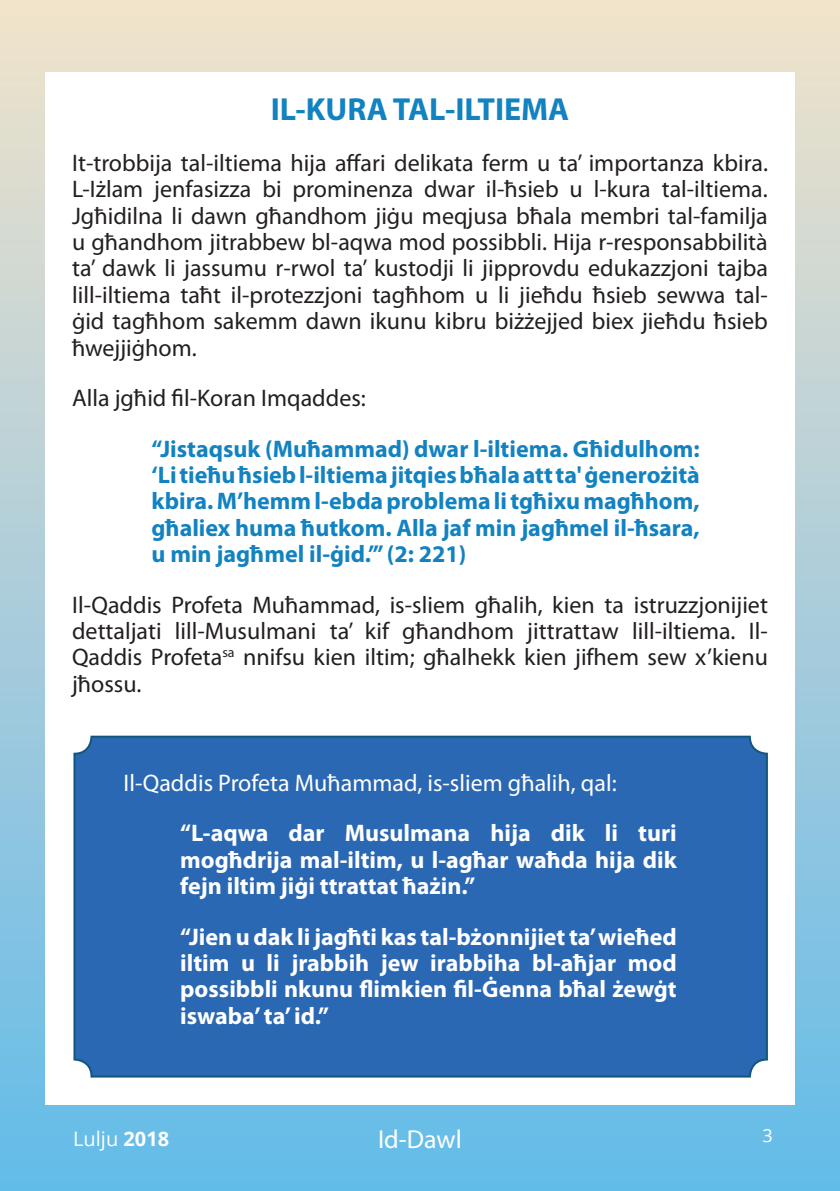
<style>
.page{position:relative;width:840px;height:1191px;background:#fff}
.page>*{position:absolute;margin:0;border:0;box-sizing:border-box;transform-origin:0 0}
.t1{font:700 32px "Myriad Pro";color:#1282c1}
.t2{font:26px "Myriad Pro";color:#fff}
.t3{font:24px/26.4px "Myriad Pro";color:#231f20;text-align:justify}
.t4{font:700 24px/26.4px "Myriad Pro";color:#fff;text-align:justify}
.t5{font:700 24px/26.4px "Myriad Pro";color:#1282c1;text-align:justify}
.t6{font:24px "Myriad Pro";color:#fff}
.t7{font:20px "Open Sans";color:#fff}
.t8{font:18px "Open Sans";color:#fff}
.s1{font-weight:700}
</style>
<div class="page">
<img style="left:0;top:0;width:839px;height:1191px">
<div style="left:45px;top:72px;width:749px;height:1032px;background:#fff"></div>
<div style="left:74px;top:736px;width:692px;height:340px;background:#2b68b3;border-radius:17px"></div>
<div style="left:73px;top:735px;width:694px;height:342px;border:2px solid #11567b;border-radius:17px"></div>
<h1 class="t1" style="left:270px;top:89px;width:300px">IL-KURA TAL-ILTIEMA</h1>
<p class="t3" style="left:72px;top:149px;width:697px">It-trobbija tal-iltiema hija affari delikata ferm u ta’ importanza kbira.<br>L-Iżlam jenfasizza bi prominenza dwar il-ħsieb u l-kura tal-iltiema.<br>Jgħidilna li dawn għandhom jiġu meqjusa bħala membri tal-familja u għandhom jitrabbew bl-aqwa mod possibbli. Hija r-responsabbilità ta’ dawk li jassumu r-rwol ta’ kustodji li jipprovdu edukazzjoni tajba lill-iltiema taħt il-protezzjoni tagħhom u li jieħdu ħsieb sewwa tal&shy;ġid tagħhom sakemm dawn ikunu kibru biżżejjed biex jieħdu ħsieb ħwejjiġhom.</p>
<p class="t3" style="left:72px;top:384px;width:295px">Alla jgħid fil-Koran Imqaddes:</p>
<p class="t5" style="left:151px;top:434px;width:549px">“Jistaqsuk (Muħammad) dwar l-iltiema. Għidulhom: ‘Li tieħu ħsieb l-iltiema jitqies bħala att ta' ġenerożità kbira. M’hemm l-ebda problema li tgħixu magħhom, għaliex huma ħutkom. Alla jaf min jagħmel il-ħsara, u min jagħmel il-ġid.’” (2: 221)</p>
<p class="t3" style="left:72px;top:591px;width:697px">Il-Qaddis Profeta Muħammad, is-sliem għalih, kien ta istruzzjonijiet dettaljati lill-Musulmani ta’ kif għandhom jittrattaw lill-iltiema. Il-Qaddis Profeta<sup>sa</sup> nnifsu kien iltim; għalhekk kien jifhem sew x’kienu jħossu.</p>
<p class="t6" style="left:123px;top:768px;width:494px">Il-Qaddis Profeta Muħammad, is-sliem għalih, qal:</p>
<p class="t4" style="left:180px;top:819px;width:498px">“L-aqwa dar Musulmana hija dik li turi mogħdrija mal-iltim, u l-agħar waħda hija dik fejn iltim jiġi ttrattat ħażin.”</p>
<p class="t4" style="left:180px;top:922px;width:498px">“Jien u dak li jagħti kas tal-bżonnijiet ta’ wieħed iltim u li jrabbih jew irabbiha bl-aħjar mod possibbli nkunu flimkien fil-Ġenna bħal żewġt iswaba’ ta’ id.”</p>
<p class="t7" style="left:73px;top:1125px;width:97px">Lulju <span class="s1">2018</span></p>
<p class="t2" style="left:378px;top:1123px;width:85px">Id-Dawl</p>
<p class="t8" style="left:762px;top:1123px;width:12px">3</p>
</div>
